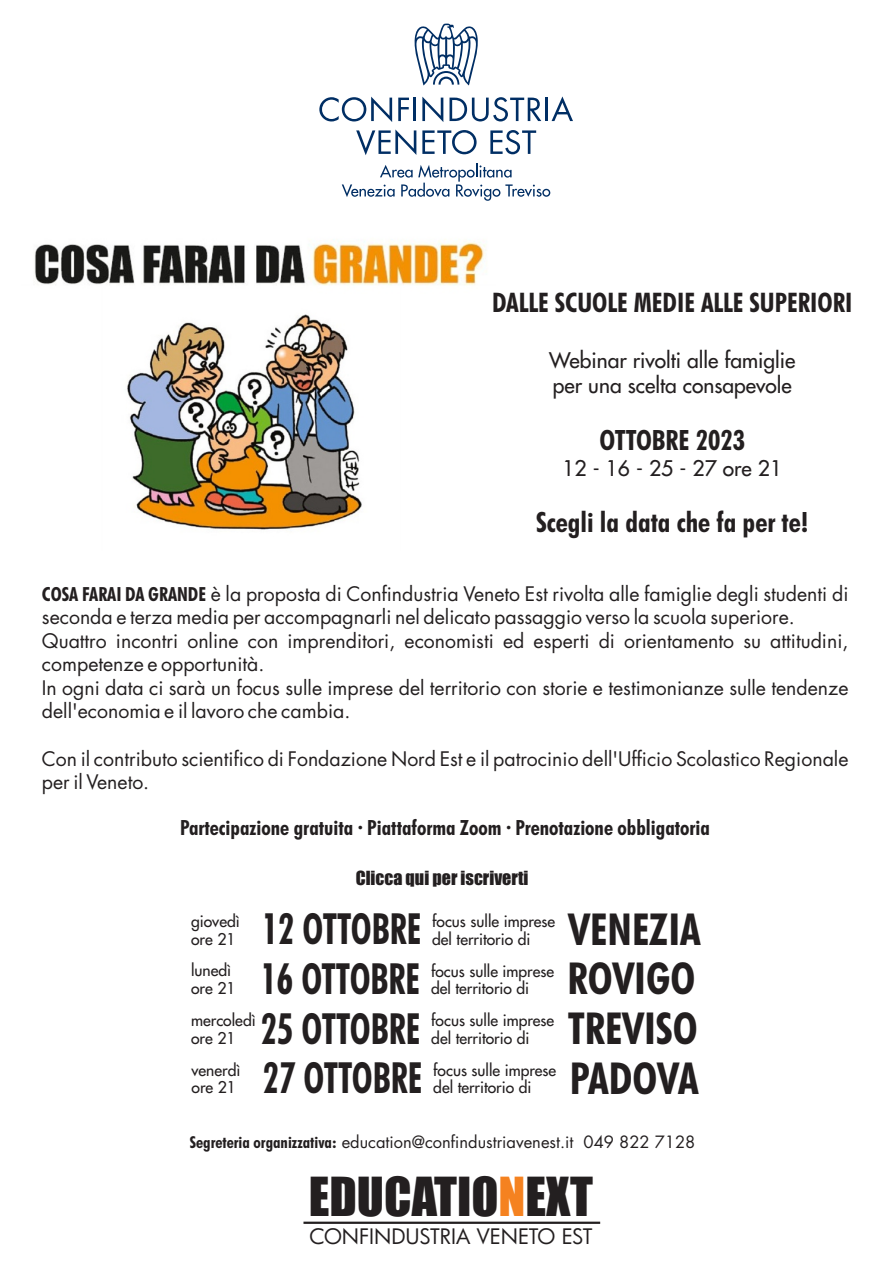
<style>
.page{position:relative;width:893px;height:1263px;background:#fff}
.page>*{position:absolute;margin:0;border:0;box-sizing:border-box;transform-origin:0 0}
.t1{font:49.8px "Impact";color:#231f20}
.t2{font:700 condensed 44.1px "Futura BT";color:#231f20}
.t3{font:700 condensed 43.05px "Futura BT";color:#231f20;scale:.86 1}
.t4{font:700 condensed 28.05px "Futura BT";color:#231f20}
.t5{font:700 condensed 27px "Futura BT";color:#231f20}
.t6{font:500 21px/25.2px "Futura Std";color:#231f20}
.t7{font:700 condensed 21px "Futura BT";color:#231f20}
.t8{font:20.7px "Futura";color:#231f20}
.t9{font:19.5px/23.5px "Futura Std";color:#231f20}
.t10{font:18px "Impact";color:#231f20}
.t11{font:16.5px "Futura Std";color:#231f20}
.t12{font:500 15.75px/17.5px "Futura Std";color:#231f20}
.t13{font:500 15.6px/17.4px "Futura Std";color:#231f20}
.s1{font-family:"Futura BT";font-weight:700;font-stretch:condensed}
.s2{color:#f58220}
</style>
<div class="page">
<hr style="left:303px;top:1221px;width:297px;height:3px;background:#231f20">
<svg style="left:414px;top:24px;width:64px;height:61px"></svg>
<svg style="left:319px;top:97px;width:73px;height:25px"></svg>
<svg style="left:398px;top:98px;width:11px;height:23px"></svg>
<hr style="left:414px;top:98px;width:2px;height:23px;background:#002e64">
<svg style="left:422px;top:97px;width:21px;height:25px"></svg>
<svg style="left:449px;top:97px;width:92px;height:24px"></svg>
<hr style="left:546px;top:98px;width:2px;height:23px;background:#002e64">
<svg style="left:552px;top:96px;width:21px;height:25px"></svg>
<svg style="left:356px;top:129px;width:60px;height:26px"></svg>
<svg style="left:422px;top:130px;width:55px;height:24px"></svg>
<svg style="left:490px;top:130px;width:46px;height:24px"></svg>
<svg style="left:342px;top:163px;width:208px;height:38px"></svg>
<img style="left:34px;top:241px;width:452px;height:289px">
<h3 class="t5" style="left:492px;top:291px;width:362px">DALLE SCUOLE MEDIE ALLE SUPERIORI</h3>
<p class="t6" style="left:549px;top:349px;width:248px">Webinar rivolti alle famiglie per una scelta consapevole</p>
<h3 class="t4" style="left:599px;top:428px;width:147px">OTTOBRE 2023</h3>
<p class="t6" style="left:562px;top:456px;width:221px">12 - 16 - 25 - 27 ore 21</p>
<h3 class="t4" style="left:536px;top:511px;width:274px">Scegli la data che fa per te!</h3>
<p class="t9" style="left:42px;top:582px;width:808px"><span class="s1">COSA FARAI DA GRANDE</span> è la proposta di Confindustria Veneto Est rivolta alle famiglie degli studenti di seconda e terza media per accompagnarli nel delicato passaggio verso la scuola superiore.<br>Quattro incontri online con imprenditori, economisti ed esperti di orientamento su attitudini, competenze e opportunità.<br>In ogni data ci sarà un focus sulle imprese del territorio con storie e testimonianze sulle tendenze dell'economia e il lavoro che cambia.</p>
<p class="t9" style="left:42px;top:747px;width:808px">Con il contributo scientifico di Fondazione Nord Est e il patrocinio dell'Ufficio Scolastico Regionale per il Veneto.</p>
<p class="t7" style="left:180px;top:819px;width:531px">Partecipazione gratuita · Piattaforma Zoom · Prenotazione obbligatoria</p>
<p class="t12" style="left:191px;top:913px;width:50px">giovedì ore 21</p>
<p class="t12" style="left:191px;top:962px;width:46px">lunedì ore 21</p>
<p class="t10" style="left:356px;top:871px;width:174px">Clicca qui per iscriverti</p>
<h3 class="t3" style="left:262px;top:912px;width:187px">12 OTTOBRE</h3>
<p class="t13" style="left:432px;top:913px;width:124px">focus sulle imprese del territorio di</p>
<h2 class="t2" style="left:569px;top:911px;width:134px">VENEZIA</h2>
<h3 class="t3" style="left:261px;top:961px;width:187px">16 OTTOBRE</h3>
<p class="t13" style="left:431px;top:963px;width:124px">focus sulle imprese del territorio di</p>
<h2 class="t2" style="left:567px;top:961px;width:130px">ROVIGO</h2>
<h3 class="t3" style="left:261px;top:1011px;width:187px">25 OTTOBRE</h3>
<p class="t13" style="left:431px;top:1012px;width:124px">focus sulle imprese del territorio di</p>
<h2 class="t2" style="left:568px;top:1010px;width:132px">TREVISO</h2>
<p class="t12" style="left:191px;top:1012px;width:66px">mercoledì ore 21</p>
<p class="t12" style="left:192px;top:1062px;width:50px">venerdì ore 21</p>
<h3 class="t3" style="left:263px;top:1060px;width:187px">27 OTTOBRE</h3>
<p class="t13" style="left:433px;top:1062px;width:124px">focus sulle imprese del territorio di</p>
<h2 class="t2" style="left:570px;top:1060px;width:130px">PADOVA</h2>
<p class="t11" style="left:190px;top:1135px;width:507px"><span class="s1">Segreteria organizzativa:</span> education@confindustriavenest.it 049 822 7128</p>
<h1 class="t1" style="left:309px;top:1176px;width:286px">EDUCATIO<span class="s2">N</span>EXT</h1>
<p class="t8" style="left:310px;top:1228px;width:285px">CONFINDUSTRIA VENETO EST</p>
</div>
